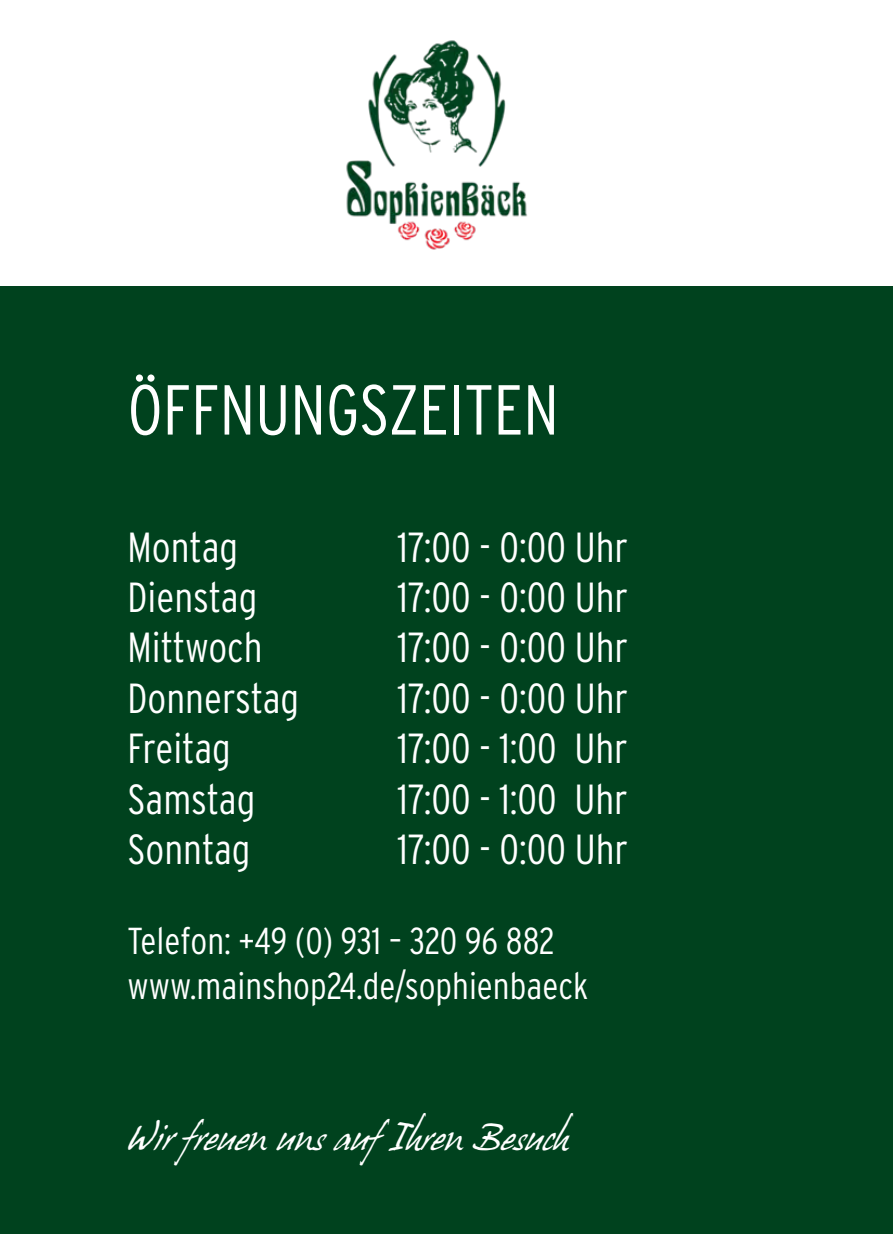
<style>
.page{position:relative;width:893px;height:1234px;background:#fff}
.page>*{position:absolute;margin:0;border:0;box-sizing:border-box;transform-origin:0 0}
.t1{font:300 condensed 70.5px "Interstate";color:#fff}
.t2{font:300 condensed 42px "Interstate";color:#fff}
.t3{font:300 condensed 37.5px/45px "Interstate";color:#fff}
.t4{font:33.15px "Hans Hand";color:#fff}
</style>
<div class="page">
<div style="left:0;top:286px;width:893px;height:947px;background:#00421e"></div>
<img style="left:346px;top:40px;width:181px;height:210px">
<h1 class="t1" style="left:128px;top:370px;width:433px">ÖFFNUNGSZEITEN</h1>
<p class="t2" style="left:128px;top:523px;width:112px">Montag</p>
<p class="t2" style="left:398px;top:523px;width:232px">17:00 - 0:00 Uhr</p>
<p class="t2" style="left:128px;top:573px;width:131px">Dienstag</p>
<p class="t2" style="left:398px;top:573px;width:232px">17:00 - 0:00 Uhr</p>
<p class="t2" style="left:128px;top:624px;width:137px">Mittwoch</p>
<p class="t2" style="left:398px;top:624px;width:232px">17:00 - 0:00 Uhr</p>
<p class="t2" style="left:128px;top:674px;width:173px">Donnerstag</p>
<p class="t2" style="left:398px;top:674px;width:232px">17:00 - 0:00 Uhr</p>
<p class="t2" style="left:128px;top:724px;width:105px">Freitag</p>
<p class="t2" style="left:398px;top:724px;width:232px">17:00 - 1:00 Uhr</p>
<p class="t2" style="left:128px;top:775px;width:129px">Samstag</p>
<p class="t2" style="left:398px;top:775px;width:232px">17:00 - 1:00 Uhr</p>
<p class="t2" style="left:128px;top:825px;width:125px">Sonntag</p>
<p class="t2" style="left:398px;top:825px;width:232px">17:00 - 0:00 Uhr</p>
<p class="t3" style="left:128px;top:918px;width:462px">Telefon: +49 (0) 931 – 320 96 882 www.mainshop24.de/sophienbaeck</p>
<p class="t4" style="left:128px;top:1118px;width:442px">Wir freuen uns aufIhren Besuch</p>
</div>
